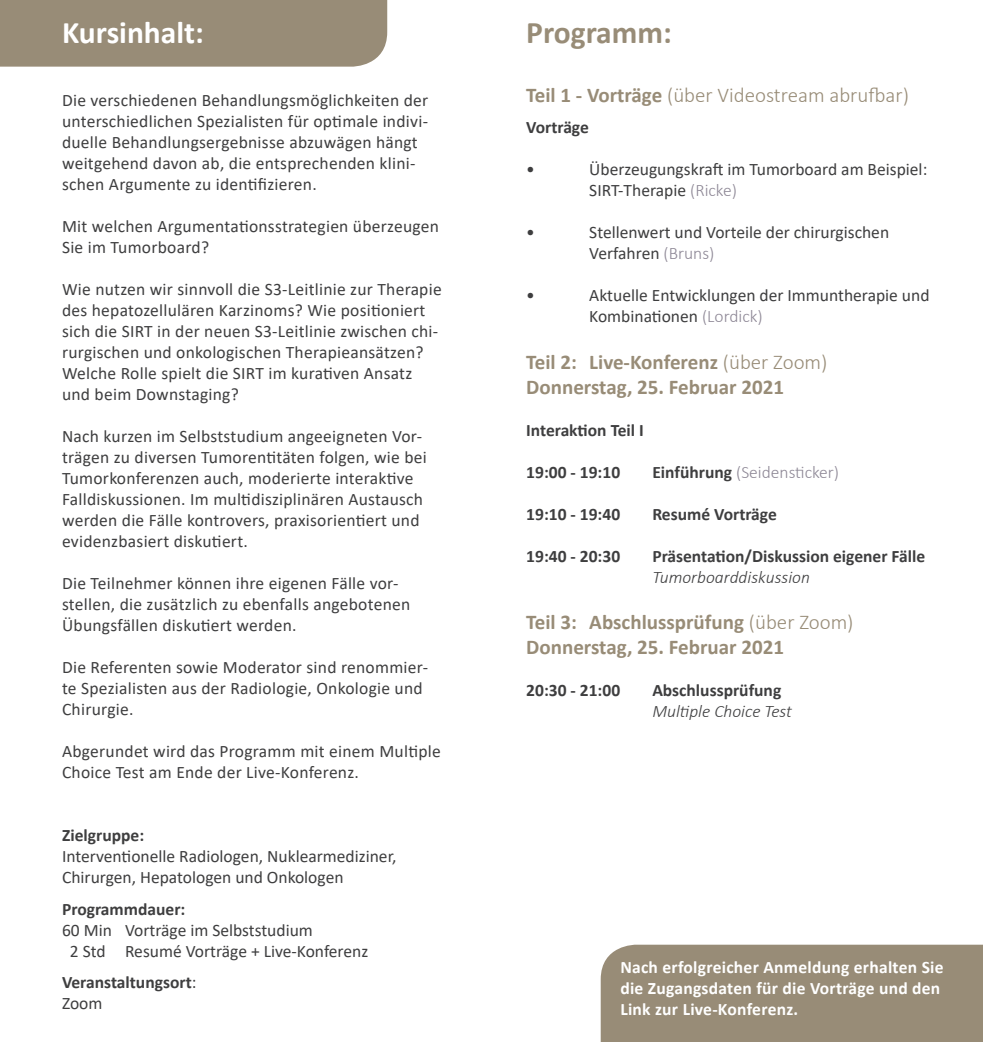
<style>
.page{position:relative;width:983px;height:1042px;background:#fff}
.page>*{position:absolute;margin:0;border:0;box-sizing:border-box;transform-origin:0 0}
.t1{font:700 31.5px "Calibri";color:#fff}
.t2{font:700 31.5px "Calibri";color:#988c77}
.t3{font:700 21px "Calibri";color:#988c77}
.t4{font:300 21px "Calibri";color:#988c77}
.t5{font:17.5px/21px "Calibri";letter-spacing:.015em;color:#3e3e3f}
.t6{font:700 17.5px/21px "Calibri";color:#3e3e3f}
.t7{font:700 17.5px/21px "Calibri";letter-spacing:.015em;color:#fff}
.t8{font:300 17.5px "Calibri";color:#8e8896}
.t9{font:italic 300 17.5px "Calibri";color:#3e3e3f}
.s1{font-weight:400}
.s2{font-weight:700}
.s3{font-weight:300;color:#8e8896}
.s4{font-weight:300}
.s5{font-weight:700;color:#3e3e3f}
.s6{font-weight:300;font-style:italic}
</style>
<div class="page">
<div style="left:0;top:0;width:387px;height:67px;background:#988c77"></div>
<div style="left:600px;top:944px;width:382px;height:98px;background:#988c77"></div>
<p class="t1" style="left:62px;top:10px;width:143px">Kursinhalt:</p>
<p class="t5" style="left:62px;top:89px;width:367px">Die verschiedenen Behandlungsmöglichkeiten der unterschiedlichen Spezialisten für optimale indivi&shy;duelle Behandlungsergebnisse abzuwägen hängt weitgehend davon ab, die entsprechenden klini&shy;schen Argumente zu identifizieren.</p>
<p class="t5" style="left:62px;top:215px;width:378px">Mit welchen Argumentationsstrategien überzeugen<br>Sie im Tumorboard?</p>
<p class="t5" style="left:62px;top:278px;width:381px">Wie nutzen wir sinnvoll die S3-Leitlinie zur Therapie des hepatozellulären Karzinoms? Wie positioniert sich die SIRT in der neuen S3-Leitlinie zwischen chi&shy;rurgischen und onkologischen Therapieansätzen?<br>Welche Rolle spielt die SIRT im kurativen Ansatz und beim Downstaging?</p>
<p class="t5" style="left:62px;top:425px;width:366px">Nach kurzen im Selbststudium angeeigneten Vor&shy;trägen zu diversen Tumorentitäten folgen, wie bei Tumorkonferenzen auch, moderierte interaktive Falldiskussionen. Im multidisziplinären Austausch werden die Fälle kontrovers, praxisorientiert und evidenzbasiert diskutiert.</p>
<p class="t5" style="left:62px;top:572px;width:349px">Die Teilnehmer können ihre eigenen Fälle vor&shy;stellen, die zusätzlich zu ebenfalls angebotenen<br>Übungsfällen diskutiert werden.</p>
<p class="t5" style="left:62px;top:656px;width:367px">Die Referenten sowie Moderator sind renommier&shy;te Spezialisten aus der Radiologie, Onkologie und<br>Chirurgie.</p>
<p class="t5" style="left:62px;top:740px;width:380px">Abgerundet wird das Programm mit einem Multiple<br>Choice Test am Ende der Live-Konferenz.</p>
<p class="t6" style="left:62px;top:824px;width:84px">Zielgruppe:</p>
<p class="t5" style="left:62px;top:845px;width:336px">Interventionelle Radiologen, Nuklearmediziner,</p>
<p class="t5" style="left:62px;top:866px;width:283px">Chirurgen, Hepatologen und Onkologen</p>
<p class="t6" style="left:62px;top:898px;width:125px">Programmdauer:</p>
<p class="t5" style="left:62px;top:919px;width:252px">60 Min Vorträge im Selbststudium</p>
<p class="t5" style="left:70px;top:940px;width:300px">2 Std Resumé Vorträge + Live-Konferenz</p>
<p class="t6" style="left:62px;top:971px;width:136px">Veranstaltungsort<span class="s1">:</span></p>
<p class="t5" style="left:62px;top:992px;width:42px">Zoom</p>
<p class="t2" style="left:526px;top:10px;width:147px">Programm:</p>
<p class="t4" style="left:526px;top:82px;width:384px"><span class="s2">Teil 1 - Vorträge</span> (über Videostream abrufbar)</p>
<p class="t6" style="left:526px;top:117px;width:64px">Vorträge</p>
<p class="t5" style="left:526px;top:159px;width:10px">•</p>
<p class="t5" style="left:589px;top:159px;width:339px">Überzeugungskraft im Tumorboard am Beispiel:<br>SIRT-Therapie <span class="s3">(Ricke)</span></p>
<p class="t5" style="left:526px;top:222px;width:10px">•</p>
<p class="t5" style="left:589px;top:222px;width:301px">Stellenwert und Vorteile der chirurgischen</p>
<p class="t5" style="left:589px;top:243px;width:127px">Verfahren <span class="s3">(Bruns)</span></p>
<p class="t5" style="left:526px;top:285px;width:10px">•</p>
<p class="t5" style="left:589px;top:285px;width:341px">Aktuelle Entwicklungen der Immuntherapie und<br>Kombinationen <span class="s3">(Lordick)</span></p>
<p class="t3" style="left:526px;top:347px;width:303px">Teil 2: Live-Konferenz <span class="s4">(über Zoom)</span></p>
<p class="t3" style="left:526px;top:372px;width:259px">Donnerstag, 25. Februar 2021</p>
<p class="t6" style="left:526px;top:419px;width:119px">Interaktion Teil I</p>
<p class="t6" style="left:526px;top:461px;width:95px">19:00 - 19:10</p>
<p class="t8" style="left:652px;top:461px;width:188px"><span class="s5">Einführung</span> (Seidensticker)</p>
<p class="t6" style="left:526px;top:503px;width:95px">19:10 - 19:40</p>
<p class="t6" style="left:652px;top:503px;width:126px">Resumé Vorträge</p>
<p class="t6" style="left:526px;top:545px;width:95px">19:40 - 20:30</p>
<p class="t6" style="left:652px;top:545px;width:274px">Präsentation/Diskussion eigener Fälle<br><span class="s6">Tumorboarddiskussion</span></p>
<p class="t3" style="left:526px;top:607px;width:329px">Teil 3: Abschlussprüfung <span class="s4">(über Zoom)</span></p>
<p class="t3" style="left:526px;top:632px;width:259px">Donnerstag, 25. Februar 2021</p>
<p class="t6" style="left:526px;top:680px;width:95px">20:30 - 21:00</p>
<p class="t6" style="left:652px;top:680px;width:130px">Abschlussprüfung</p>
<p class="t9" style="left:652px;top:700px;width:141px">Multiple Choice Test</p>
<p class="t7" style="left:620px;top:957px;width:324px">Nach erfolgreicher Anmeldung erhalten Sie die Zugangsdaten für die Vorträge und den<br>Link zur Live-Konferenz.</p>
</div>
